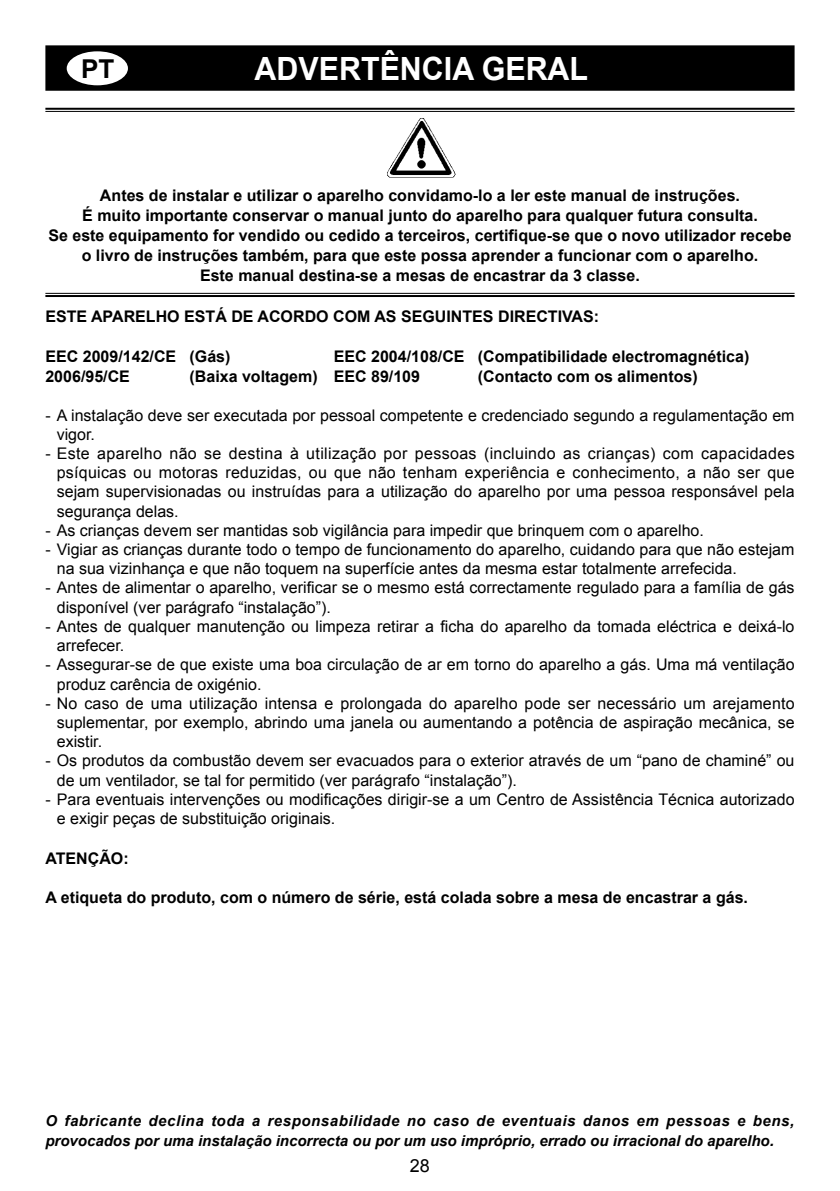
<style>
.page{position:relative;width:840px;height:1191px;background:#fff}
.page>*{position:absolute;margin:0;border:0;box-sizing:border-box;transform-origin:0 0}
.t1{font:700 32px "Arial";color:#fff;scale:.95 1}
.t2{font:700 26px "Arial";color:#000}
.t3{font:18px "Arial";color:#000}
.t4{font:16px/19.2px "Arial";color:#000}
.t5{font:700 16px/20px "Arial";color:#000;text-align:center}
.t6{font:italic 700 15px/20px "Arial";color:#000}
.s1{font-size:16px}
</style>
<div class="page">
<img style="left:387px;top:118px;width:69px;height:60px">
<hr style="left:45px;top:108px;width:749px;height:2px;background:#000">
<hr style="left:45px;top:111px;width:749px;height:1px;background:#000">
<hr style="left:45px;top:293px;width:749px;height:1px;background:#000">
<hr style="left:45px;top:295px;width:749px;height:2px;background:#000">
<div style="left:46px;top:46px;width:747px;height:44px;background:#000"></div>
<div style="left:45px;top:45px;width:749px;height:46px;border:2px solid #000"></div>
<div style="left:66px;top:50px;width:63px;height:36px;background:#fff;border-radius:50%"></div>
<div style="left:65px;top:49px;width:65px;height:38px;border:2px solid #000;border-radius:50%"></div>
<h2 class="t2" style="left:81px;top:51px;width:35px">PT</h2>
<h1 class="t1" style="left:254px;top:47px;width:352px">ADVERTÊNCIA GERAL</h1>
<p class="t5" style="left:48px;top:185px;width:744px">Antes de instalar e utilizar o aparelho convidamo-lo a ler este manual de instruções.<br>É muito importante conservar o manual junto do aparelho para qualquer futura consulta.<br>Se este equipamento for vendido ou cedido a terceiros, certifique-se que o novo utilizador recebe o livro de instruções também, para que este possa aprender a funcionar com o aparelho.<br>Este manual destina-se a mesas de encastrar da 3 classe.</p>
<p class="t5" style="left:45px;top:307px;width:555px">ESTE APARELHO ESTÁ DE ACORDO COM AS SEGUINTES DIRECTIVAS:</p>
<p class="t5" style="left:45px;top:347px;width:186px">EEC 2009/142/CE (Gás)</p>
<p class="t5" style="left:333px;top:347px;width:417px">EEC 2004/108/CE (Compatibilidade electromagnética)</p>
<p class="t5" style="left:45px;top:367px;width:86px">2006/95/CE</p>
<p class="t5" style="left:189px;top:367px;width:232px">(Baixa voltagem) EEC 89/109</p>
<p class="t5" style="left:477px;top:367px;width:221px">(Contacto com os alimentos)</p>
<p class="t4" style="left:57px;top:405px;width:739px;text-indent:-11px">- A instalação deve ser executada por pessoal competente e credenciado segundo a regulamentação em vigor.</p>
<p class="t4" style="left:57px;top:444px;width:739px;text-align:justify;text-indent:-11px">- Este aparelho não se destina à utilização por pessoas (incluindo as crianças) com capacidades psíquicas ou motoras reduzidas, ou que não tenham experiência e conhecimento, a não ser que sejam supervisionadas ou instruídas para a utilização do aparelho por uma pessoa responsável pela segurança delas.</p>
<p class="t4" style="left:45px;top:521px;width:659px">- As crianças devem ser mantidas sob vigilância para impedir que brinquem com o aparelho.</p>
<p class="t4" style="left:57px;top:540px;width:738px;text-indent:-11px">- Vigiar as crianças durante todo o tempo de funcionamento do aparelho, cuidando para que não estejam na sua vizinhança e que não toquem na superfície antes da mesma estar totalmente arrefecida.</p>
<p class="t4" style="left:57px;top:578px;width:739px;text-indent:-11px">- Antes de alimentar o aparelho, verificar se o mesmo está correctamente regulado para a família de gás disponível (ver parágrafo “instalação”).</p>
<p class="t4" style="left:57px;top:617px;width:738px;text-indent:-11px">- Antes de qualquer manutenção ou limpeza retirar a ficha do aparelho da tomada eléctrica e deixá-lo arrefecer.</p>
<p class="t4" style="left:57px;top:655px;width:739px;text-indent:-11px">- Assegurar-se de que existe uma boa circulação de ar em torno do aparelho a gás. Uma má ventilação produz carência de oxigénio.</p>
<p class="t4" style="left:57px;top:693px;width:739px;text-align:justify;text-indent:-11px">- No caso de uma utilização intensa e prolongada do aparelho pode ser necessário um arejamento suplementar, por exemplo, abrindo uma janela ou aumentando a potência de aspiração mecânica, se existir.</p>
<p class="t4" style="left:57px;top:751px;width:738px;text-indent:-11px">- Os produtos da combustão devem ser evacuados para o exterior através de um “pano de chaminé” ou de um ventilador, se tal for permitido (ver parágrafo “instalação”).</p>
<p class="t4" style="left:57px;top:789px;width:738px;text-indent:-11px">- Para eventuais intervenções ou modificações dirigir-se a um Centro de Assistência Técnica autorizado e exigir peças de substituição originais.</p>
<p class="t5" style="left:45px;top:849px;width:85px">ATENÇÃO:</p>
<p class="t5" style="left:45px;top:888px;width:703px">A etiqueta do produto, com o número de série, está colada sobre a mesa de encastrar a gás.</p>
<p class="t6" style="left:45px;top:1110px;width:750px">O fabricante declina toda a responsabilidade no caso de eventuais danos em pessoas e bens, provocados por uma instalação incorrecta ou por um uso impróprio, errado ou irracional do aparelho<span class="s1">.</span></p>
<p class="t3" style="left:410px;top:1153px;width:22px">28</p>
</div>
